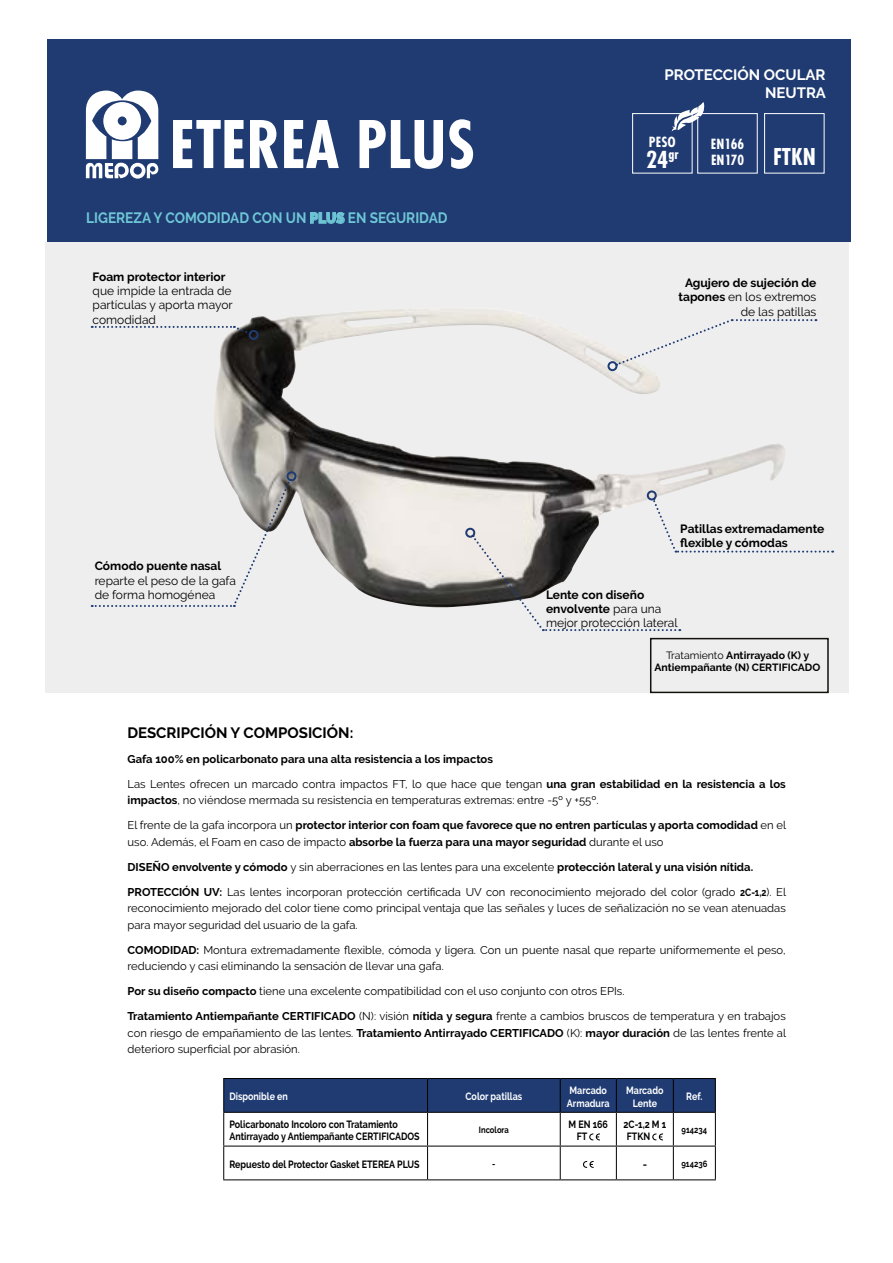
<style>
.page{position:relative;width:893px;height:1263px;background:#fff}
.page>*{position:absolute;margin:0;border:0;box-sizing:border-box;transform-origin:0 0}
.t1{font:700 72px "Futura PT Cond";color:#fff}
.t2{font:700 25.65px "Futura PT Cond";color:#fff}
.t3{font:700 15.45px/15.5px "Futura PT Cond";letter-spacing:.005em;color:#fff}
.t4{font:700 15px "Raleway";color:#6ec6d5;scale:.91 1}
.t5{font:700 15px "Raleway";color:#000}
.t6{font:700 15px/18px "Raleway";color:#fff;text-align:right}
.t7{font:12px/14.4px "Raleway";color:#000}
.t8{font:700 12px/14.4px "Raleway";color:#000}
.t9{font:11.25px/16.5px "Raleway";color:#000}
.t10{font:700 11.25px/16.5px "Raleway";color:#000}
.t11{font:700 10.5px/12.6px "Raleway";color:#000;scale:.85 1}
.t12{font:700 10.5px/12.6px "Raleway";color:#fff;scale:.85 1}
.t13{font:700 10.5px/12.6px "Raleway";color:#000;text-align:center}
.t14{font:700 9px "Raleway";color:#000;scale:.85 1}
.s1{font-weight:900}
.s2{font-size:25.5px}
.s3{font-weight:400}
.s4{font-weight:700}
.s5{font-weight:700;font-size:10.5px}
</style>
<div class="page">
<div style="left:45px;top:242px;width:804px;height:450px;background:#eee"></div>
<div style="left:48px;top:40px;width:803px;height:202px;background:#1f3b72"></div>
<div style="left:697px;top:113px;width:61px;height:61px;border:1px solid #fff"></div>
<div style="left:764px;top:113px;width:61px;height:61px;border:1px solid #fff"></div>
<div style="left:632px;top:113px;width:61px;height:61px;border:1px solid #fff"></div>
<svg style="left:672px;top:102px;width:33px;height:30px"></svg>
<svg style="left:310px;top:212px;width:35px;height:12px"></svg>
<svg style="left:86px;top:91px;width:72px;height:88px"></svg>
<div style="left:224px;top:1079px;width:491px;height:33px;background:#1f3b72"></div>
<hr style="left:223px;top:1079px;width:1px;height:33px;background:#000">
<hr style="left:223px;top:1078px;width:205px;height:1px;background:#000">
<hr style="left:428px;top:1078px;width:132px;height:1px;background:#000">
<hr style="left:560px;top:1078px;width:56px;height:1px;background:#000">
<hr style="left:616px;top:1078px;width:57px;height:1px;background:#000">
<hr style="left:673px;top:1078px;width:43px;height:1px;background:#000">
<hr style="left:427px;top:1079px;width:1px;height:33px;background:#000">
<hr style="left:560px;top:1079px;width:1px;height:33px;background:#000">
<hr style="left:616px;top:1079px;width:1px;height:33px;background:#000">
<hr style="left:673px;top:1079px;width:1px;height:33px;background:#000">
<hr style="left:715px;top:1079px;width:1px;height:33px;background:#000">
<hr style="left:223px;top:1113px;width:1px;height:32px;background:#000">
<hr style="left:223px;top:1146px;width:1px;height:33px;background:#000">
<hr style="left:223px;top:1112px;width:205px;height:1px;background:#000">
<hr style="left:428px;top:1112px;width:132px;height:1px;background:#000">
<hr style="left:560px;top:1112px;width:56px;height:1px;background:#000">
<hr style="left:616px;top:1112px;width:57px;height:1px;background:#000">
<hr style="left:223px;top:1145px;width:205px;height:1px;background:#000">
<hr style="left:560px;top:1145px;width:56px;height:1px;background:#000">
<hr style="left:616px;top:1145px;width:57px;height:1px;background:#000">
<hr style="left:223px;top:1179px;width:205px;height:1px;background:#000">
<hr style="left:560px;top:1179px;width:56px;height:1px;background:#000">
<hr style="left:616px;top:1179px;width:57px;height:1px;background:#000">
<hr style="left:427px;top:1113px;width:1px;height:32px;background:#000">
<hr style="left:560px;top:1113px;width:1px;height:32px;background:#000">
<hr style="left:616px;top:1113px;width:1px;height:32px;background:#000">
<hr style="left:427px;top:1146px;width:1px;height:33px;background:#000">
<hr style="left:560px;top:1146px;width:1px;height:33px;background:#000">
<hr style="left:616px;top:1146px;width:1px;height:33px;background:#000">
<hr style="left:673px;top:1112px;width:43px;height:1px;background:#000">
<hr style="left:428px;top:1145px;width:132px;height:1px;background:#000">
<hr style="left:428px;top:1179px;width:132px;height:1px;background:#000">
<hr style="left:673px;top:1113px;width:1px;height:32px;background:#000">
<hr style="left:715px;top:1113px;width:1px;height:32px;background:#000">
<hr style="left:673px;top:1146px;width:1px;height:33px;background:#000">
<hr style="left:715px;top:1146px;width:1px;height:33px;background:#000">
<hr style="left:673px;top:1145px;width:43px;height:1px;background:#000">
<hr style="left:673px;top:1179px;width:43px;height:1px;background:#000">
<svg style="left:589px;top:1133px;width:11px;height:7px"></svg>
<svg style="left:652px;top:1133px;width:11px;height:7px"></svg>
<svg style="left:583px;top:1161px;width:11px;height:7px"></svg>
<img style="left:214px;top:312px;width:571px;height:296px">
<svg style="left:92px;top:479px;width:200px;height:128px"></svg>
<div style="left:287px;top:471px;width:9px;height:10px;border:2px solid #1f3b72;border-radius:50%"></div>
<svg style="left:92px;top:326px;width:159px;height:9px"></svg>
<div style="left:249px;top:330px;width:10px;height:10px;border:2px solid #1f3b72;border-radius:50%"></div>
<svg style="left:615px;top:319px;width:201px;height:48px"></svg>
<div style="left:607px;top:361px;width:10px;height:10px;border:2px solid #1f3b72;border-radius:50%"></div>
<div style="left:647px;top:490px;width:10px;height:10px;border:2px solid #1f3b72;border-radius:50%"></div>
<div style="left:650px;top:638px;width:179px;height:55px;border:2px solid #12110c"></div>
<svg style="left:471px;top:498px;width:362px;height:133px"></svg>
<div style="left:465px;top:528px;width:10px;height:10px;border:2px solid #1f3b72;border-radius:50%"></div>
<h1 class="t1" style="left:169px;top:102px;width:307px">ETEREA PLUS</h1>
<h3 class="t4" style="left:86px;top:209px;width:399px">LIGEREZA Y COMODIDAD CON UN <span class="s1">PLUS</span> EN SEGURIDAD</h3>
<p class="t8" style="left:93px;top:269px;width:134px">Foam protector interior</p>
<p class="t7" style="left:93px;top:284px;width:142px;text-align:justify">que impide la entrada de partículas y aporta mayor comodidad</p>
<h3 class="t6" style="left:664px;top:66px;width:163px">PROTECCIÓN OCULAR<br>NEUTRA</h3>
<h3 class="t3" style="left:649px;top:134px;width:29px">PESO</h3>
<h2 class="t2" style="left:646px;top:144px;width:34px">24<sup>gr</sup></h2>
<h3 class="t3" style="left:711px;top:136px;width:106px">EN166<br>EN170 <span class="s2">FTKN</span></h3>
<p class="t8" style="left:678px;top:276px;width:139px;text-align:right">Agujero de sujeción de tapones <span class="s3">en los extremos de las patillas</span></p>
<p class="t8" style="left:95px;top:559px;width:128px">Cómodo puente nasal</p>
<p class="t7" style="left:95px;top:573px;width:143px">reparte el peso de la gafa de forma homogénea</p>
<p class="t8" style="left:680px;top:521px;width:145px">Patillas extremadamente flexible y cómodas</p>
<p class="t7" style="left:546px;top:587px;width:133px"><span class="s4">Lente con diseño envolvente</span> para una mejor protección lateral</p>
<p class="t13" style="left:655px;top:649px;width:167px"><span class="s3">Tratamiento</span> Antirrayado (K) y<br>Antiempañante (N) CERTIFICADO</p>
<h3 class="t5" style="left:128px;top:724px;width:227px">DESCRIPCIÓN Y COMPOSICIÓN:</h3>
<p class="t10" style="left:128px;top:751px;width:367px">Gafa 100% en policarbonato para una alta resistencia a los impactos</p>
<p class="t9" style="left:128px;top:775px;width:660px">Las Lentes ofrecen un marcado contra impactos FT, lo que hace que tengan <span class="s4">una gran estabilidad en la resistencia a los impactos</span>, no viéndose mermada su resistencia en temperaturas extremas: entre -5º y +55º.</p>
<p class="t10" style="left:128px;top:817px;width:660px"><span class="s3">El frente de la gafa incorpora un</span> protector interior con foam que favorece que no entren partículas y aporta comodidad <span class="s3">en el uso. Además, el Foam en caso de impacto</span> absorbe la fuerza para una mayor seguridad <span class="s3">durante el uso</span></p>
<p class="t10" style="left:128px;top:859px;width:627px">DISEÑO envolvente y cómodo <span class="s3">y sin aberraciones en las lentes para una excelente</span> protección lateral y una visión nítida.</p>
<p class="t9" style="left:128px;top:883px;width:660px;text-align:justify"><span class="s4">PROTECCIÓN UV:</span> Las lentes incorporan protección certificada UV con reconocimiento mejorado del color (grado <span class="s5">2C-1,2</span>). El reconocimiento mejorado del color tiene como principal ventaja que las señales y luces de señalización no se vean atenuadas para mayor seguridad del usuario de la gafa.</p>
<p class="t9" style="left:128px;top:941px;width:660px"><span class="s4">COMODIDAD:</span> Montura extremadamente flexible, cómoda y ligera. Con un puente nasal que reparte uniformemente el peso, reduciendo y casi eliminando la sensación de llevar una gafa.</p>
<p class="t9" style="left:128px;top:983px;width:498px"><span class="s4">Por su diseño compacto</span> tiene una excelente compatibilidad con el uso conjunto con otros EPIs.</p>
<p class="t9" style="left:128px;top:1008px;width:660px;text-align:justify"><span class="s4">Tratamiento Antiempañante CERTIFICADO</span> (N): visión <span class="s4">nítida y segura</span> frente a cambios bruscos de temperatura y en trabajos con riesgo de empañamiento de las lentes. <span class="s4">Tratamiento Antirrayado CERTIFICADO</span> (K): <span class="s4">mayor duración</span> de las lentes frente al deterioro superficial por abrasión.</p>
<p class="t12" style="left:229px;top:1090px;width:70px">Disponible en</p>
<p class="t12" style="left:465px;top:1090px;width:68px">Color patillas</p>
<p class="t12" style="left:567px;top:1084px;width:52px">Marcado<br>Armadura</p>
<p class="t12" style="left:626px;top:1084px;width:45px;text-align:center">Marcado<br>Lente</p>
<p class="t12" style="left:686px;top:1090px;width:20px">Ref.</p>
<p class="t11" style="left:229px;top:1118px;width:225px">Policarbonato Incoloro con Tratamiento<br>Antirrayado y Antiempañante CERTIFICADOS</p>
<p class="t14" style="left:479px;top:1125px;width:37px">Incolora</p>
<p class="t11" style="left:577px;top:1118px;width:38px;text-indent:-8px">M EN 166<br>FT</p>
<p class="t11" style="left:627px;top:1118px;width:48px;text-indent:-3px">2C-1,2 M 1<br>FTKN</p>
<p class="t14" style="left:682px;top:1125px;width:32px">914234</p>
<p class="t11" style="left:229px;top:1158px;width:225px">Repuesto del Protector Gasket ETEREA PLUS</p>
<p class="t14" style="left:492px;top:1159px;width:5px">-</p>
<p class="t13" style="left:643px;top:1158px;width:6px">-</p>
<p class="t14" style="left:681px;top:1159px;width:32px">914236</p>
</div>
